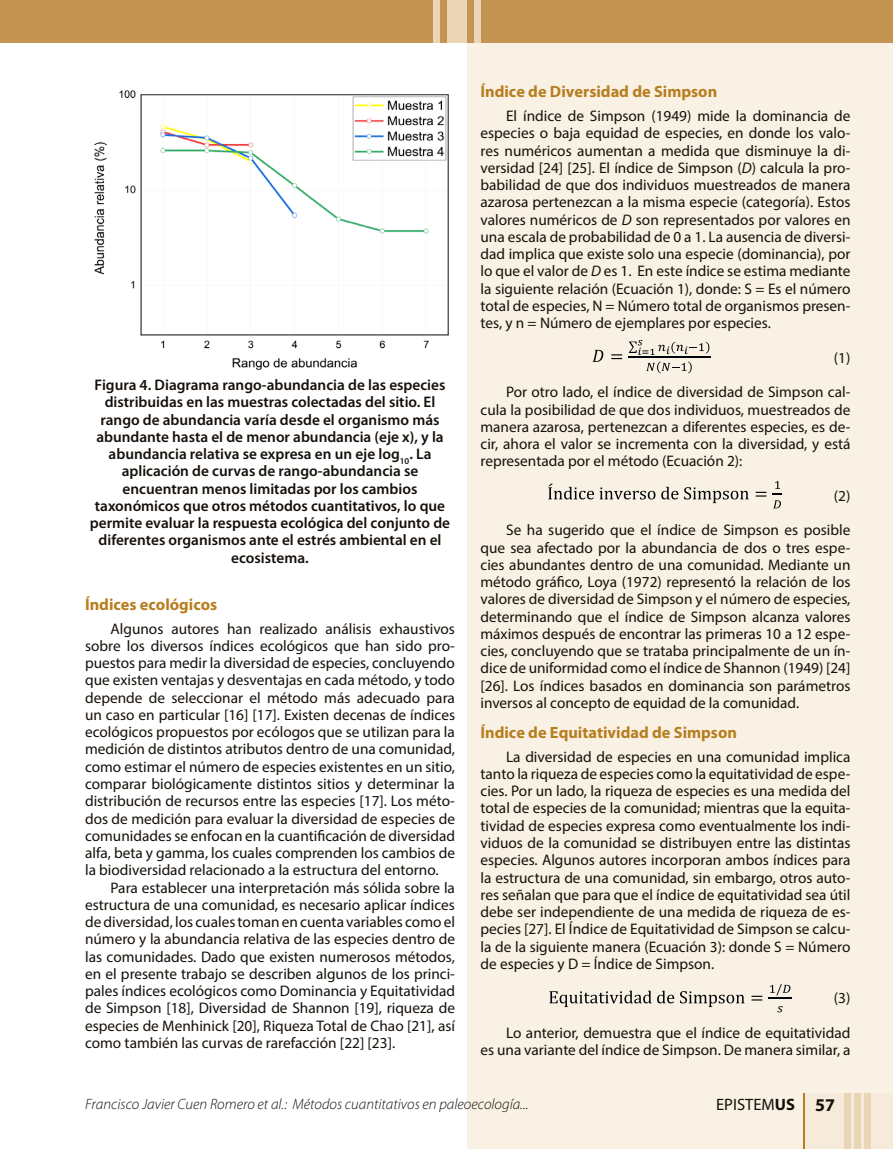
<style>
.page{position:relative;width:893px;height:1149px;background:#fff}
.page>*{position:absolute;margin:0;border:0;box-sizing:border-box;transform-origin:0 0}
.t1{font:16.5px "Myriad Pro";color:#16100a}
.t2{font:700 16.35px "Myriad Pro";color:#b77e20}
.t3{font:15.3px/17.2px "Myriad Pro";color:#16100a;text-align:justify}
.t4{font:600 15.3px/17.2px "Myriad Pro";color:#16100a;text-align:center}
.t5{font:italic 300 15px "Myriad Pro";color:#16100a}
.s1{font-style:italic}
.s2{font-weight:700}
.s3{font-weight:700;font-size:18px}
</style>
<div class="page">
<div style="left:468px;top:0;width:425px;height:1148px;background:#f9f1e4"></div>
<div style="left:0;top:0;width:893px;height:43px;background:#c49453"></div>
<div style="left:447px;top:0;width:20px;height:43px;background:#ebd5b7"></div>
<div style="left:434px;top:0;width:6px;height:43px;background:#ebd5b7"></div>
<div style="left:474px;top:0;width:6px;height:43px;background:#ebd5b7"></div>
<svg style="left:592px;top:350px;width:11px;height:12px"></svg>
<svg style="left:611px;top:354px;width:11px;height:5px"></svg>
<svg style="left:629px;top:340px;width:80px;height:15px"></svg>
<svg style="left:646px;top:361px;width:46px;height:12px"></svg>
<hr style="left:629px;top:356px;width:82px;height:1px;background:#000609">
<svg style="left:548px;top:483px;width:107px;height:16px"></svg>
<svg style="left:661px;top:486px;width:17px;height:13px"></svg>
<svg style="left:684px;top:487px;width:65px;height:16px"></svg>
<svg style="left:756px;top:491px;width:10px;height:5px"></svg>
<svg style="left:773px;top:500px;width:8px;height:8px"></svg>
<svg style="left:773px;top:481px;width:9px;height:13px"></svg>
<svg style="left:549px;top:990px;width:125px;height:16px"></svg>
<svg style="left:680px;top:991px;width:65px;height:15px"></svg>
<svg style="left:751px;top:995px;width:11px;height:5px"></svg>
<svg style="left:777px;top:1006px;width:6px;height:6px"></svg>
<svg style="left:769px;top:984px;width:23px;height:14px"></svg>
<img style="left:94px;top:90px;width:355px;height:280px">
<div style="left:804px;top:1092px;width:89px;height:56px;background:#f6ebda"></div>
<div style="left:845px;top:1092px;width:6px;height:56px;background:#ebd5b7"></div>
<div style="left:854px;top:1092px;width:6px;height:56px;background:#ebd5b7"></div>
<div style="left:864px;top:1092px;width:6px;height:56px;background:#ebd5b7"></div>
<hr style="left:804px;top:1092px;width:1px;height:56px;background:#b77e20">
<p class="t2" style="left:480px;top:81px;width:238px">Índice de Diversidad de Simpson</p>
<p class="t3" style="left:480px;top:107px;width:371px;text-indent:26px">El índice de Simpson (1949) mide la dominancia de especies o baja equidad de especies, en donde los valo&shy;res numéricos aumentan a medida que disminuye la di&shy;versidad [24] [25]. El índice de Simpson (<span class="s1">D</span>) calcula la pro&shy;babilidad de que dos individuos muestreados de manera azarosa pertenezcan a la misma especie (categoría). Estos valores numéricos de <span class="s1">D</span> son representados por valores en una escala de probabilidad de 0 a 1. La ausencia de diversi&shy;dad implica que existe solo una especie (dominancia), por lo que el valor de <span class="s1">D</span> es 1. En este índice se estima mediante la siguiente relación (Ecuación 1), donde: S = Es el número total de especies, N = Número total de organismos presen&shy;tes, y n = Número de ejemplares por especies.</p>
<p class="t3" style="left:834px;top:348px;width:18px">(1)</p>
<p class="t3" style="left:480px;top:383px;width:371px;text-indent:26px">Por otro lado, el índice de diversidad de Simpson cal&shy;cula la posibilidad de que dos individuos, muestreados de manera azarosa, pertenezcan a diferentes especies, es de&shy;cir, ahora el valor se incrementa con la diversidad, y está representada por el método (Ecuación 2):</p>
<p class="t3" style="left:834px;top:486px;width:18px">(2)</p>
<p class="t3" style="left:480px;top:521px;width:371px;text-indent:26px">Se ha sugerido que el índice de Simpson es posible que sea afectado por la abundancia de dos o tres espe&shy;cies abundantes dentro de una comunidad. Mediante un método gráfico, Loya (1972) representó la relación de los valores de diversidad de Simpson y el número de especies, determinando que el índice de Simpson alcanza valores máximos después de encontrar las primeras 10 a 12 espe&shy;cies, concluyendo que se trataba principalmente de un ín&shy;dice de uniformidad como el índice de Shannon (1949) [24] [26]. Los índices basados en dominancia son parámetros inversos al concepto de equidad de la comunidad.</p>
<p class="t2" style="left:480px;top:721px;width:258px">Índice de Equitatividad de Simpson</p>
<p class="t3" style="left:480px;top:747px;width:371px;text-indent:26px">La diversidad de especies en una comunidad implica tanto la riqueza de especies como la equitatividad de espe&shy;cies. Por un lado, la riqueza de especies es una medida del total de especies de la comunidad; mientras que la equita&shy;tividad de especies expresa como eventualmente los indi&shy;viduos de la comunidad se distribuyen entre las distintas especies. Algunos autores incorporan ambos índices para la estructura de una comunidad, sin embargo, otros auto&shy;res señalan que para que el índice de equitatividad sea útil debe ser independiente de una medida de riqueza de es&shy;pecies [27]. El Índice de Equitatividad de Simpson se calcu&shy;la de la siguiente manera (Ecuación 3): donde S = Número de especies y D = Índice de Simpson.</p>
<p class="t3" style="left:834px;top:989px;width:18px">(3)</p>
<p class="t3" style="left:480px;top:1023px;width:371px;text-align:right">Lo anterior, demuestra que el índice de equitatividad<br>es una variante del índice de Simpson. De manera similar, a</p>
<p class="t5" style="left:85px;top:1094px;width:445px">Francisco Javier Cuen Romero et al.: Métodos cuantitativos en paleoecología...</p>
<p class="t1" style="left:716px;top:1093px;width:120px">EPISTEM<span class="s2">US</span> <span class="s3">57</span></p>
<p class="t4" style="left:90px;top:376px;width:362px">Figura 4. Diagrama rango-abundancia de las especies distribuidas en las muestras colectadas del sitio. El rango de abundancia varía desde el organismo más abundante hasta el de menor abundancia (eje x), y la abundancia relativa se expresa en un eje log<sub>10</sub>. La aplicación de curvas de rango-abundancia se encuentran menos limitadas por los cambios taxonómicos que otros métodos cuantitativos, lo que permite evaluar la respuesta ecológica del conjunto de diferentes organismos ante el estrés ambiental en el ecosistema.</p>
<p class="t2" style="left:85px;top:593px;width:134px">Índices ecológicos</p>
<p class="t3" style="left:85px;top:619px;width:371px;text-indent:26px">Algunos autores han realizado análisis exhaustivos sobre los diversos índices ecológicos que han sido pro&shy;puestos para medir la diversidad de especies, concluyendo que existen ventajas y desventajas en cada método, y todo depende de seleccionar el método más adecuado para un caso en particular [16] [17]. Existen decenas de índices ecológicos propuestos por ecólogos que se utilizan para la medición de distintos atributos dentro de una comunidad, como estimar el número de especies existentes en un sitio, comparar biológicamente distintos sitios y determinar la distribución de recursos entre las especies [17]. Los méto&shy;dos de medición para evaluar la diversidad de especies de comunidades se enfocan en la cuantificación de diversidad alfa, beta y gamma, los cuales comprenden los cambios de la biodiversidad relacionado a la estructura del entorno.</p>
<p class="t3" style="left:85px;top:878px;width:371px;text-indent:26px">Para establecer una interpretación más sólida sobre la estructura de una comunidad, es necesario aplicar índices de diversidad, los cuales toman en cuenta variables como el número y la abundancia relativa de las especies dentro de las comunidades. Dado que existen numerosos métodos, en el presente trabajo se describen algunos de los princi&shy;pales índices ecológicos como Dominancia y Equitatividad de Simpson [18], Diversidad de Shannon [19], riqueza de especies de Menhinick [20], Riqueza Total de Chao [21], así como también las curvas de rarefacción [22] [23].</p>
</div>
